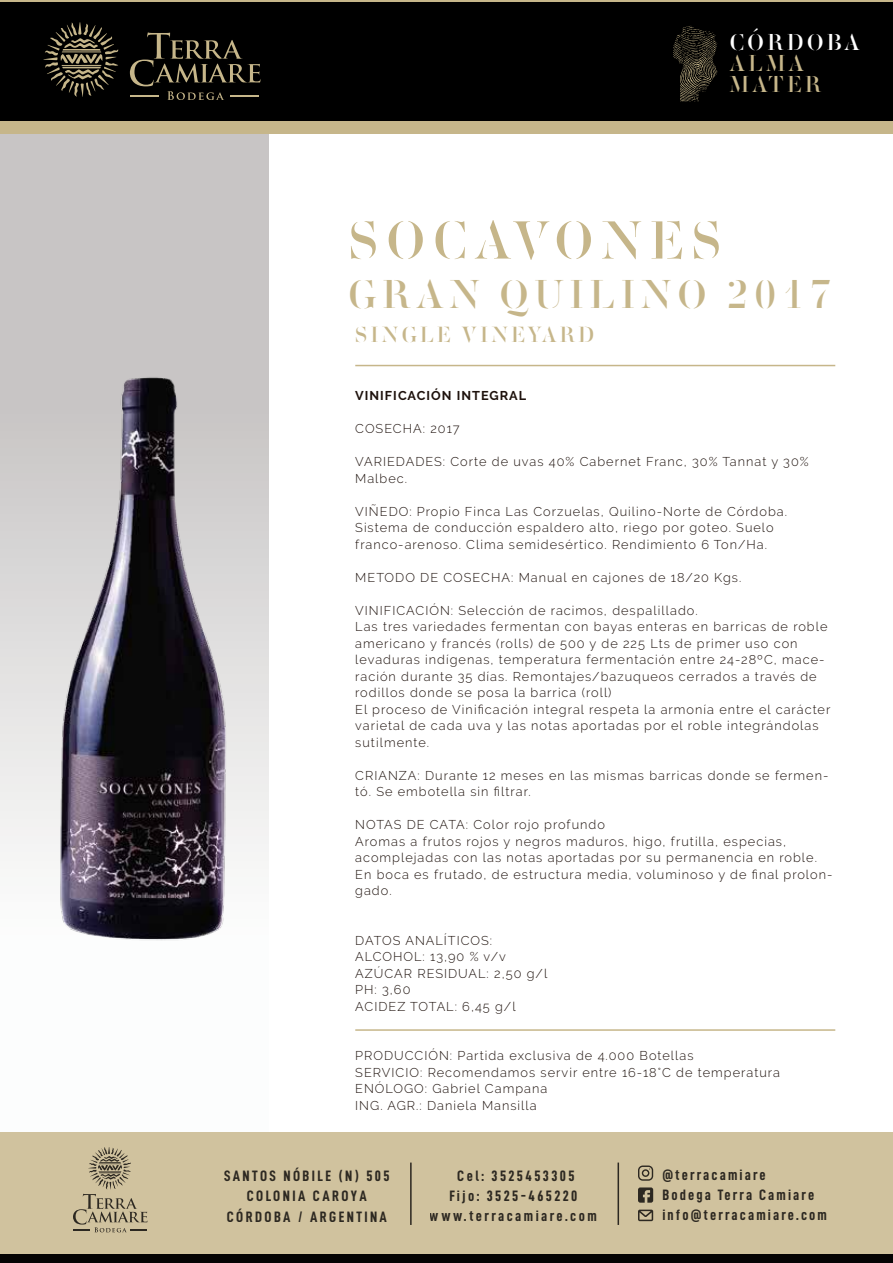
<style>
.page{position:relative;width:893px;height:1263px;background:#fff}
.page>*{position:absolute;margin:0;border:0;box-sizing:border-box;transform-origin:0 0}
.t1{font:52.2px "Q Stencil";letter-spacing:.155em;color:#c6b68a}
.t2{font:39px "Q Stencil";letter-spacing:.16em;color:#c6b68a}
.t3{font:22.35px/21.1px "Q Stencil";letter-spacing:.16em;color:#c6b68a}
.t4{font:22.35px "Q Stencil";letter-spacing:.16em;color:#fff}
.t5{font:21.3px "Q Stencil";letter-spacing:.16em;color:#c6b68a}
.t6{font:15.15px/20.2px "D DIN Condensed Bold";letter-spacing:.16em;color:#050304;text-align:center}
.t7{font:15.15px/20.2px "D DIN Condensed Bold";letter-spacing:.14em;color:#050304}
.t8{font:300 12.75px/16.5px "Raleway";letter-spacing:.08em;color:#1e120d}
.t9{font:700 12.75px "Raleway";letter-spacing:.08em;color:#1e120d}
</style>
<div class="page">
<div style="left:0;top:134px;width:268px;height:727px;background:#c8c5c5"></div>
<hr style="left:355px;top:365px;width:480px;height:1px;background:#c6b68a">
<hr style="left:355px;top:1029px;width:480px;height:2px;background:#c6b68a">
<img style="left:1px;top:371px;width:268px;height:570px">
<div style="left:0;top:0;width:893px;height:134px;background:#c6b68a"></div>
<div style="left:0;top:2px;width:893px;height:119px;background:#000"></div>
<svg style="left:130px;top:32px;width:131px;height:68px"></svg>
<hr style="left:130px;top:95px;width:28px;height:2px;background:#c6b68a">
<hr style="left:231px;top:95px;width:28px;height:2px;background:#c6b68a">
<svg style="left:43px;top:22px;width:76px;height:75px"></svg>
<svg style="left:673px;top:26px;width:44px;height:75px"></svg>
<div style="left:0;top:1132px;width:893px;height:131px;background:#d0c29e"></div>
<hr style="left:410px;top:1162px;width:2px;height:63px;background:#050304">
<hr style="left:617px;top:1162px;width:2px;height:63px;background:#050304">
<svg style="left:638px;top:1165px;width:15px;height:16px"></svg>
<svg style="left:638px;top:1187px;width:15px;height:16px"></svg>
<svg style="left:638px;top:1209px;width:15px;height:12px"></svg>
<svg style="left:73px;top:1147px;width:75px;height:85px"></svg>
<div style="left:0;top:1254px;width:893px;height:9px;background:#050304"></div>
<h3 class="t4" style="left:730px;top:27px;width:131px">CÓRDOBA</h3>
<h3 class="t3" style="left:730px;top:52px;width:93px">ALMA<br>MATER</h3>
<h1 class="t1" style="left:348px;top:204px;width:374px">SOCAVONES</h1>
<h2 class="t2" style="left:348px;top:267px;width:485px">GRAN QUILINO 2017</h2>
<h3 class="t5" style="left:355px;top:320px;width:240px">SINGLE VINEYARD</h3>
<p class="t9" style="left:355px;top:389px;width:173px">VINIFICACIÓN INTEGRAL</p>
<p class="t8" style="left:355px;top:420px;width:106px">COSECHA: 2017</p>
<p class="t8" style="left:355px;top:453px;width:455px">VARIEDADES: Corte de uvas 40% Cabernet Franc, 30% Tannat y 30%<br>Malbec.</p>
<p class="t8" style="left:355px;top:503px;width:433px">VIÑEDO: Propio Finca Las Corzuelas, Quilino-Norte de Córdoba.<br>Sistema de conducción espaldero alto, riego por goteo. Suelo franco-arenoso. Clima semidesértico. Rendimiento 6 Ton/Ha.</p>
<p class="t8" style="left:355px;top:569px;width:388px">METODO DE COSECHA: Manual en cajones de 18/20 Kgs.</p>
<p class="t8" style="left:355px;top:602px;width:477px">VINIFICACIÓN: Selección de racimos, despalillado.<br>Las tres variedades fermentan con bayas enteras en barricas de roble americano y francés (rolls) de 500 y de 225 Lts de primer uso con levaduras indígenas, temperatura fermentación entre 24-28ºC, mace&shy;ración durante 35 días. Remontajes/bazuqueos cerrados a través de rodillos donde se posa la barrica (roll)<br>El proceso de Vinificación integral respeta la armonía entre el carácter varietal de cada uva y las notas aportadas por el roble integrándolas sutilmente.</p>
<p class="t8" style="left:355px;top:767px;width:475px">CRIANZA: Durante 12 meses en las mismas barricas donde se fermen&shy;tó. Se embotella sin filtrar.</p>
<p class="t8" style="left:355px;top:816px;width:479px">NOTAS DE CATA: Color rojo profundo<br>Aromas a frutos rojos y negros maduros, higo, frutilla, especias, acomplejadas con las notas aportadas por su permanencia en roble.<br>En boca es frutado, de estructura media, voluminoso y de final prolon&shy;gado.</p>
<p class="t8" style="left:355px;top:932px;width:194px">DATOS ANALÍTICOS:<br>ALCOHOL: 13,90 % v/v<br>AZÚCAR RESIDUAL: 2,50 g/l<br>PH: 3,60<br>ACIDEZ TOTAL: 6,45 g/l</p>
<p class="t8" style="left:355px;top:1047px;width:426px">PRODUCCIÓN: Partida exclusiva de 4.000 Botellas<br>SERVICIO: Recomendamos servir entre 16-18°C de temperatura ENÓLOGO: Gabriel Campana<br>ING. AGR.: Daniela Mansilla</p>
<p class="t6" style="left:224px;top:1165px;width:167px">SANTOS NÓBILE (N) 505<br>COLONIA CAROYA<br>CÓRDOBA / ARGENTINA</p>
<p class="t6" style="left:430px;top:1165px;width:169px">Cel: 3525453305<br>Fijo: 3525-465220 www.terracamiare.com</p>
<p class="t7" style="left:662px;top:1164px;width:166px">@terracamiare<br>Bodega Terra Camiare info@terracamiare.com</p>
</div>
